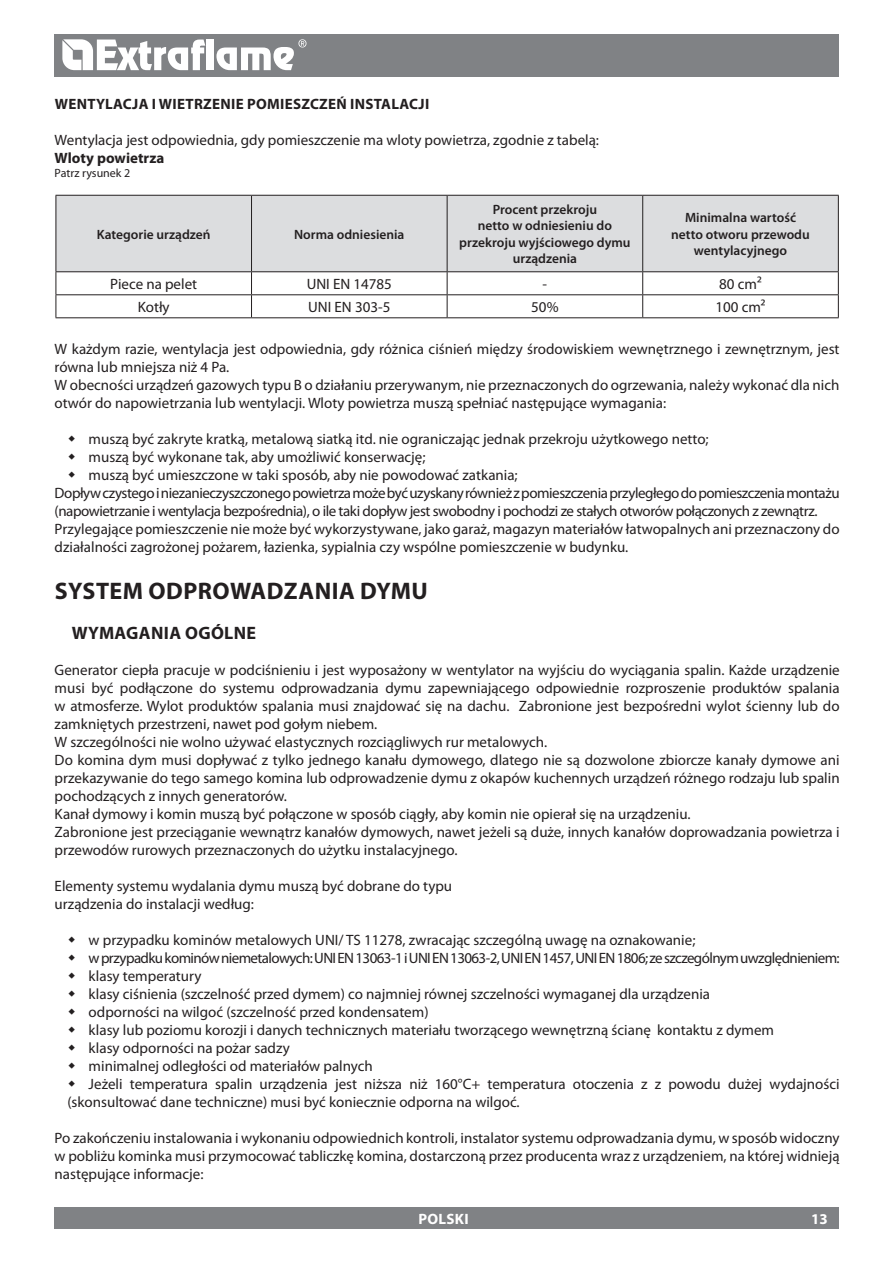
<style>
.page{position:relative;width:893px;height:1263px;background:#fff}
.page>*{position:absolute;margin:0;border:0;box-sizing:border-box;transform-origin:0 0}
.Capitolo{font:700 24px "Myriad Pro";letter-spacing:.02em;color:#231f20}
.Sottocapitolo{font:700 18px "Myriad Pro";letter-spacing:.02em;color:#231f20}
.Testo_normale{font:15px/18px "Myriad Pro";color:#231f20}
.Testo_normale-2{font:15px/18px "Myriad Pro";letter-spacing:-.03em;color:#231f20}
.Testo_normale-3{font:15px "Myriad Pro";letter-spacing:-.04em;color:#231f20}
.Testo_normale-4{font:700 15px "Myriad Pro";letter-spacing:.02em;color:#231f20}
.Testo_normale-5{font:700 15px "Myriad Pro";color:#231f20}
.t1{font:700 15px "Myriad Pro";letter-spacing:.02em;color:#fff}
.t2{font:600 13.5px/16.2px "Myriad Pro";color:#231f20;text-align:center}
.Testo_normale-6{font:12px "Myriad Pro";color:#231f20}
</style>
<div class="page">
<div style="left:54px;top:34px;width:785px;height:43px;background:#808285"></div>
<svg style="left:62px;top:39px;width:143px;height:31px"></svg>
<div style="left:207px;top:40px;width:7px;height:30px;background:#fff"></div>
<svg style="left:216px;top:39px;width:90px;height:31px"></svg>
<div style="left:54px;top:1208px;width:785px;height:21px;background:#808285"></div>
<div style="left:57px;top:196px;width:781px;height:75px;background:#dcdddf"></div>
<hr style="left:56px;top:195px;width:196px;height:1px;background:#231f20">
<hr style="left:56px;top:196px;width:1px;height:75px;background:#231f20">
<hr style="left:252px;top:195px;width:195px;height:1px;background:#231f20">
<hr style="left:251px;top:196px;width:1px;height:75px;background:#231f20">
<hr style="left:447px;top:195px;width:196px;height:1px;background:#231f20">
<hr style="left:447px;top:196px;width:1px;height:75px;background:#231f20">
<hr style="left:643px;top:195px;width:196px;height:1px;background:#231f20">
<hr style="left:642px;top:196px;width:1px;height:75px;background:#231f20">
<hr style="left:838px;top:196px;width:1px;height:75px;background:#231f20">
<hr style="left:56px;top:271px;width:196px;height:1px;background:#231f20">
<hr style="left:252px;top:271px;width:195px;height:1px;background:#231f20">
<hr style="left:447px;top:271px;width:196px;height:1px;background:#231f20">
<hr style="left:643px;top:271px;width:196px;height:1px;background:#231f20">
<hr style="left:56px;top:294px;width:196px;height:1px;background:#231f20">
<svg style="left:56px;top:272px;width:1px;height:45px"></svg>
<hr style="left:252px;top:294px;width:195px;height:1px;background:#231f20">
<svg style="left:251px;top:272px;width:1px;height:45px"></svg>
<hr style="left:447px;top:294px;width:196px;height:1px;background:#231f20">
<svg style="left:447px;top:272px;width:1px;height:45px"></svg>
<hr style="left:643px;top:294px;width:196px;height:1px;background:#231f20">
<svg style="left:642px;top:272px;width:1px;height:45px"></svg>
<svg style="left:838px;top:272px;width:1px;height:45px"></svg>
<hr style="left:56px;top:317px;width:196px;height:1px;background:#231f20">
<hr style="left:252px;top:317px;width:195px;height:1px;background:#231f20">
<hr style="left:447px;top:317px;width:196px;height:1px;background:#231f20">
<hr style="left:643px;top:317px;width:196px;height:1px;background:#231f20">
<p class="Testo_normale-4" style="left:55px;top:94px;width:376px">WENTYLACJA I WIETRZENIE POMIESZCZEŃ INSTALACJI</p>
<p class="Testo_normale" style="left:55px;top:131px;width:546px">Wentylacja jest odpowiednia, gdy pomieszczenie ma wloty powietrza, zgodnie z tabelą:</p>
<p class="Testo_normale-5" style="left:55px;top:148px;width:111px">Wloty powietrza</p>
<p class="Testo_normale-6" style="left:55px;top:166px;width:77px">Patrz rysunek 2</p>
<p class="t2" style="left:97px;top:226px;width:115px">Kategorie urządzeń</p>
<p class="t2" style="left:294px;top:226px;width:112px">Norma odniesienia</p>
<p class="t2" style="left:459px;top:201px;width:173px">Procent przekroju<br>netto w odniesieniu do przekroju wyjściowego dymu urządzenia</p>
<p class="t2" style="left:671px;top:209px;width:140px">Minimalna wartość netto otworu przewodu wentylacyjnego</p>
<p class="Testo_normale" style="left:110px;top:275px;width:88px">Piece na pelet</p>
<p class="Testo_normale" style="left:307px;top:275px;width:87px">UNI EN 14785</p>
<p class="Testo_normale" style="left:543px;top:275px;width:6px">-</p>
<p class="Testo_normale" style="left:719px;top:275px;width:44px">80 cm²</p>
<p class="Testo_normale" style="left:138px;top:298px;width:34px">Kotły</p>
<p class="Testo_normale" style="left:308px;top:298px;width:84px">UNI EN 303-5</p>
<p class="Testo_normale" style="left:531px;top:298px;width:29px">50%</p>
<p class="Testo_normale" style="left:715px;top:298px;width:52px">100 cm²</p>
<p class="Testo_normale" style="left:55px;top:340px;width:786px">W każdym razie, wentylacja jest odpowiednia, gdy różnica ciśnień między środowiskiem wewnętrznego i zewnętrznym, jest równa lub mniejsza niż 4 Pa.</p>
<p class="Testo_normale" style="left:55px;top:376px;width:786px">W obecności urządzeń gazowych typu B o działaniu przerywanym, nie przeznaczonych do ogrzewania, należy wykonać dla nich otwór do napowietrzania lub wentylacji. Wloty powietrza muszą spełniać następujące wymagania:</p>
<p class="Testo_normale" style="left:89px;top:430px;width:622px">muszą być zakryte kratką, metalową siatką itd. nie ograniczając jednak przekroju użytkowego netto;</p>
<p class="Testo_normale" style="left:89px;top:448px;width:338px">muszą być wykonane tak, aby umożliwić konserwację;</p>
<p class="Testo_normale" style="left:89px;top:466px;width:431px">muszą być umieszczone w taki sposób, aby nie powodować zatkania;</p>
<p class="Testo_normale-2" style="left:55px;top:484px;width:786px">Dopływ czystego i niezanieczyszczonego powietrza może być uzyskany również z pomieszczenia przyległego do pomieszczenia montażu (napowietrzanie i wentylacja bezpośrednia), o ile taki dopływ jest swobodny i pochodzi ze stałych otworów połączonych z zewnątrz.</p>
<p class="Testo_normale" style="left:55px;top:520px;width:786px">Przylegające pomieszczenie nie może być wykorzystywane, jako garaż, magazyn materiałów łatwopalnych ani przeznaczony do działalności zagrożonej pożarem, łazienka, sypialnia czy wspólne pomieszczenie w budynku.</p>
<p class="Capitolo" style="left:55px;top:575px;width:375px">SYSTEM ODPROWADZANIA DYMU</p>
<p class="Sottocapitolo" style="left:72px;top:621px;width:186px">WYMAGANIA OGÓLNE</p>
<p class="Testo_normale" style="left:55px;top:660px;width:786px;text-align:justify">Generator ciepła pracuje w podciśnieniu i jest wyposażony w wentylator na wyjściu do wyciągania spalin. Każde urządzenie musi być podłączone do systemu odprowadzania dymu zapewniającego odpowiednie rozproszenie produktów spalania w atmosferze. Wylot produktów spalania musi znajdować się na dachu. Zabronione jest bezpośredni wylot ścienny lub do zamkniętych przestrzeni, nawet pod gołym niebem.</p>
<p class="Testo_normale" style="left:55px;top:732px;width:494px">W szczególności nie wolno używać elastycznych rozciągliwych rur metalowych.</p>
<p class="Testo_normale" style="left:55px;top:750px;width:786px;text-align:justify">Do komina dym musi dopływać z tylko jednego kanału dymowego, dlatego nie są dozwolone zbiorcze kanały dymowe ani przekazywanie do tego samego komina lub odprowadzenie dymu z okapów kuchennych urządzeń różnego rodzaju lub spalin pochodzących z innych generatorów.</p>
<p class="Testo_normale" style="left:55px;top:804px;width:637px">Kanał dymowy i komin muszą być połączone w sposób ciągły, aby komin nie opierał się na urządzeniu.</p>
<p class="Testo_normale" style="left:55px;top:822px;width:786px">Zabronione jest przeciąganie wewnątrz kanałów dymowych, nawet jeżeli są duże, innych kanałów doprowadzania powietrza i przewodów rurowych przeznaczonych do użytku instalacyjnego.</p>
<p class="Testo_normale" style="left:55px;top:876px;width:399px">Elementy systemu wydalania dymu muszą być dobrane do typu</p>
<p class="Testo_normale" style="left:55px;top:894px;width:201px">urządzenia do instalacji według:</p>
<p class="Testo_normale" style="left:89px;top:930px;width:608px">w przypadku kominów metalowych UNI/ TS 11278, zwracając szczególną uwagę na oznakowanie;</p>
<p class="Testo_normale-3" style="left:89px;top:948px;width:753px">w przypadku kominów niemetalowych: UNI EN 13063-1 i UNI EN 13063-2, UNI EN 1457, UNI EN 1806; ze szczególnym uwzględnieniem:</p>
<p class="Testo_normale" style="left:89px;top:966px;width:114px">klasy temperatury</p>
<p class="Testo_normale" style="left:89px;top:984px;width:623px">klasy ciśnienia (szczelność przed dymem) co najmniej równej szczelności wymaganej dla urządzenia</p>
<p class="Testo_normale" style="left:89px;top:1002px;width:341px">odporności na wilgoć (szczelność przed kondensatem)</p>
<p class="Testo_normale" style="left:89px;top:1020px;width:687px">klasy lub poziomu korozji i danych technicznych materiału tworzącego wewnętrzną ścianę kontaktu z dymem</p>
<p class="Testo_normale" style="left:89px;top:1038px;width:203px">klasy odporności na pożar sadzy</p>
<p class="Testo_normale" style="left:89px;top:1056px;width:286px">minimalnej odległości od materiałów palnych</p>
<p class="Testo_normale" style="left:67px;top:1074px;width:774px;text-indent:21px">Jeżeli temperatura spalin urządzenia jest niższa niż 160°C+ temperatura otoczenia z z powodu dużej wydajności (skonsultować dane techniczne) musi być koniecznie odporna na wilgoć.</p>
<p class="Testo_normale" style="left:55px;top:1128px;width:786px;text-align:justify">Po zakończeniu instalowania i wykonaniu odpowiednich kontroli, instalator systemu odprowadzania dymu, w sposób widoczny w pobliżu kominka musi przymocować tabliczkę komina, dostarczoną przez producenta wraz z urządzeniem, na której widnieją następujące informacje:</p>
<p class="t1" style="left:811px;top:1209px;width:18px">13</p>
<p class="t1" style="left:419px;top:1209px;width:52px">POLSKI</p>
</div>
